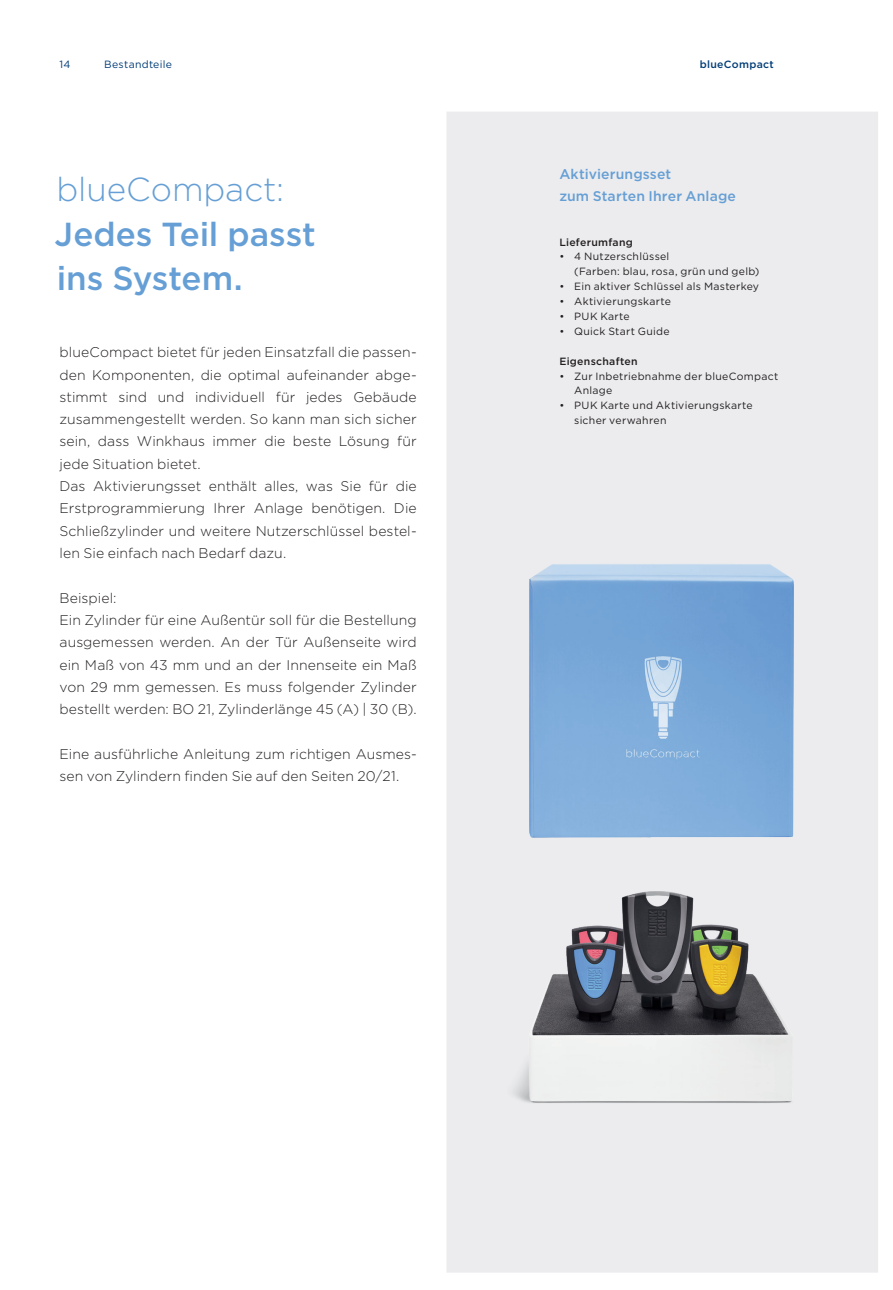
<style>
.page{position:relative;width:893px;height:1290px;background:#fff}
.page>*{position:absolute;margin:0;border:0;box-sizing:border-box;transform-origin:0 0}
.t1{font:500 33.25px/44.6px "Gotham";letter-spacing:-.005em;color:#669fd5}
.t2{font:300 33.25px "Gotham";letter-spacing:-.005em;color:#669fd5}
.t3{font:300 14px/22.4px "Gotham";letter-spacing:.005em;color:#231f20}
.t4{font:500 14px/22.4px "Gotham";letter-spacing:.01em;color:#669fd5}
.t5{font:10.5px/14.9px "Gotham";letter-spacing:.025em;color:#231f20}
.t6{font:500 10.5px "Gotham";letter-spacing:.025em;color:#231f20}
.t7{font:10.5px "Gotham";letter-spacing:.025em;color:#013c77}
.t8{font:500 10.5px "Gotham";letter-spacing:.03em;color:#013c77}
</style>
<div class="page">
<div style="left:447px;top:112px;width:431px;height:1160px;background:#ececee"></div>
<img style="left:446px;top:521px;width:432px;height:655px">
<p class="t7" style="left:60px;top:57px;width:13px">14</p>
<p class="t7" style="left:104px;top:57px;width:69px">Bestandteile</p>
<p class="t8" style="left:700px;top:57px;width:76px">blueCompact</p>
<h1 class="t2" style="left:57px;top:168px;width:229px">blueCompact:</h1>
<h1 class="t1" style="left:55px;top:211px;width:263px">Jedes Teil passt ins System.</h1>
<p class="t3" style="left:60px;top:341px;width:359px">blueCompact bietet für jeden Einsatzfall die passen&shy;den Komponenten, die optimal aufeinander abge&shy;stimmt sind und individuell für jedes Gebäude zusammengestellt werden. So kann man sich sicher sein, dass Winkhaus immer die beste Lösung für jede Situation bietet.<br>Das Aktivierungsset enthält alles, was Sie für die Erstprogrammierung Ihrer Anlage benötigen. Die Schließzylinder und weitere Nutzerschlüssel bestel&shy;len Sie einfach nach Bedarf dazu.</p>
<p class="t3" style="left:60px;top:586px;width:359px">Beispiel:<br>Ein Zylinder für eine Außentür soll für die Bestellung ausgemessen werden. An der Tür Außenseite wird ein Maß von 43 mm und an der Innenseite ein Maß von 29 mm gemessen. Es muss folgender Zylinder bestellt werden: BO 21, Zylinderlänge 45 (A) | 30 (B).</p>
<p class="t3" style="left:60px;top:742px;width:359px">Eine ausführliche Anleitung zum richtigen Ausmes&shy;sen von Zylindern finden Sie auf den Seiten 20/21.</p>
<p class="t4" style="left:559px;top:162px;width:178px">Aktivierungsset<br>zum Starten Ihrer Anlage</p>
<p class="t6" style="left:559px;top:235px;width:75px">Lieferumfang</p>
<p class="t5" style="left:574px;top:249px;width:187px;text-indent:-15px">• 4 Nutzerschlüssel<br>(Farben: blau, rosa, grün und gelb)</p>
<p class="t5" style="left:559px;top:279px;width:201px">• Ein aktiver Schlüssel als Masterkey</p>
<p class="t5" style="left:559px;top:294px;width:113px">• Aktivierungskarte</p>
<p class="t5" style="left:559px;top:309px;width:72px">• PUK Karte</p>
<p class="t5" style="left:559px;top:323px;width:112px">• Quick Start Guide</p>
<p class="t6" style="left:559px;top:354px;width:80px">Eigenschaften</p>
<p class="t5" style="left:574px;top:368px;width:206px;text-indent:-15px">• Zur Inbetriebnahme der blueCompact<br>Anlage</p>
<p class="t5" style="left:574px;top:398px;width:180px;text-indent:-15px">• PUK Karte und Aktivierungskarte sicher verwahren</p>
</div>
